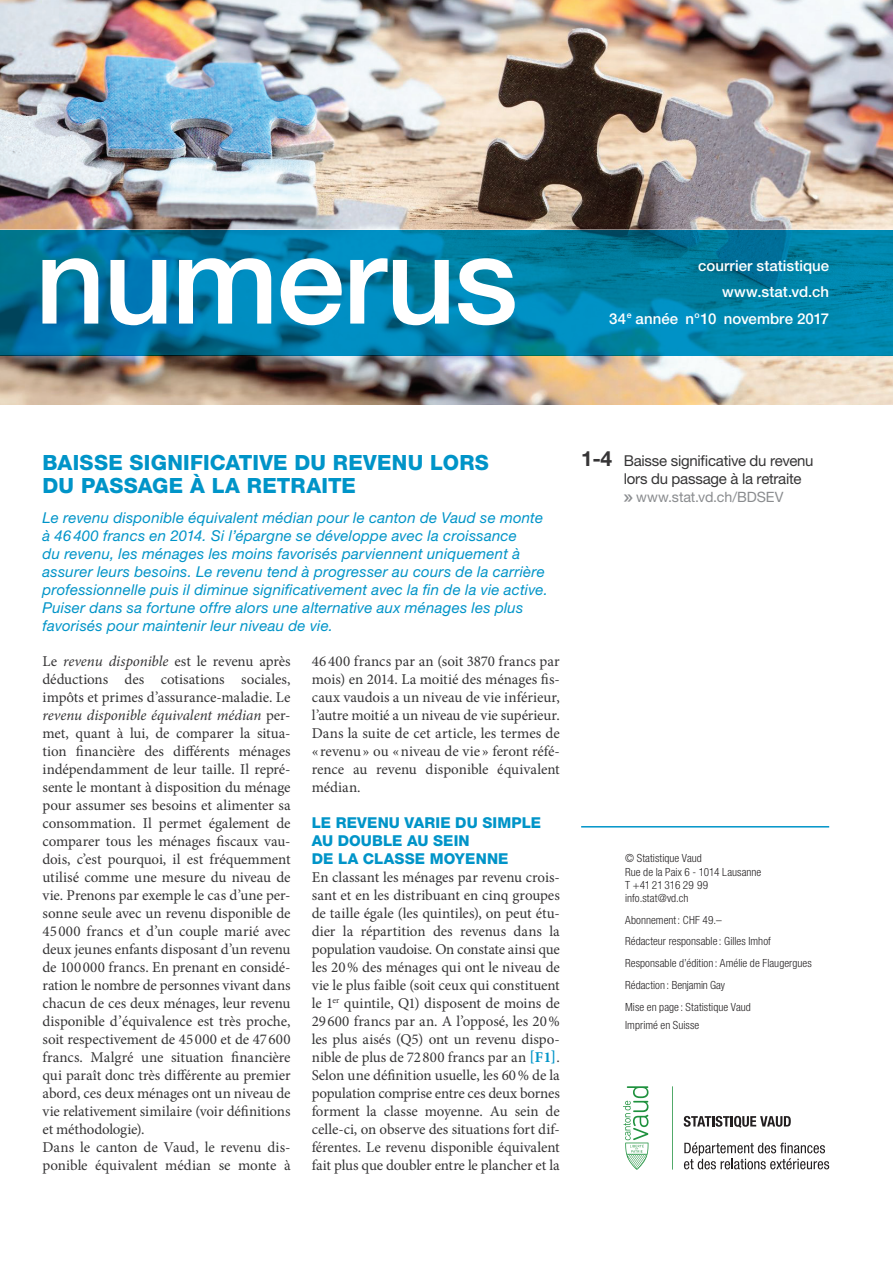
<style>
.page{position:relative;width:893px;height:1263px;background:#fff}
.page>*{position:absolute;margin:0;border:0;box-sizing:border-box;transform-origin:0 0}
.t1{font:500 123px "Helvetica Neue LT Pro";letter-spacing:-.015em;color:#fff}
.t2{font:800 21px/22.5px "Helvetica Neue LT Pro";letter-spacing:.015em;color:#0094c8}
.t3{font:15px/18px "Minion Pro";letter-spacing:-.01em;color:#363536;text-align:justify}
.t4{font:italic 15px/18px "Helvetica Neue LT Pro";letter-spacing:.015em;color:#0094c8}
.t5{font:500 15px/26.5px "Helvetica Neue LT Pro";letter-spacing:.005em;color:#fff;text-align:right}
.t6{font:15px/18px "Helvetica Neue LT Pro";letter-spacing:-.02em;color:#363536}
.t7{font:800 15px/18px "Helvetica Neue LT Pro";letter-spacing:.01em;color:#0094c8}
.t8{font:14.25px "Helvetica Neue LT Pro";letter-spacing:-.005em;color:#8a8c8f}
.t9{font:300 condensed 11.25px/21.8px "Helvetica Neue LT Pro";letter-spacing:.005em;color:#282526}
.s1{font-style:italic}
.s2{font-weight:700;color:#0094c8}
.s3{font-weight:700;font-size:21px}
</style>
<div class="page">
<img style="left:0;top:0;width:893px;height:405px">
<svg style="left:0;top:231px;width:893px;height:125px;background:#007da7"></svg>
<svg style="left:684px;top:1116px;width:107px;height:12px"></svg>
<svg style="left:684px;top:1142px;width:145px;height:27px"></svg>
<svg style="left:623px;top:1086px;width:25px;height:84px"></svg>
<hr style="left:672px;top:1086px;width:1px;height:84px;background:#1f913e">
<hr style="left:581px;top:826px;width:248px;height:1px;background:#0094c8">
<h1 class="t1" style="left:35px;top:206px;width:484px">numerus</h1>
<p class="t5" style="left:609px;top:252px;width:221px">courrier statistique www.stat.vd.ch<br>34<sup>e</sup> année n<sup>o</sup>10 novembre 2017</p>
<h2 class="t2" style="left:43px;top:451px;width:448px">BAISSE SIGNIFICATIVE DU REVENU LORS<br>DU PASSAGE À LA RETRAITE</h2>
<p class="t4" style="left:43px;top:509px;width:507px">Le revenu disponible équivalent médian pour le canton de Vaud se monte à 46400 francs en 2014. Si l’épargne se développe avec la croissance<br>du revenu, les ménages les moins favorisés parviennent uniquement à assurer leurs besoins. Le revenu tend à progresser au cours de la carrière professionnelle puis il diminue significativement avec la fin de la vie active.<br>Puiser dans sa fortune offre alors une alternative aux ménages les plus favorisés pour maintenir leur niveau de vie.</p>
<p class="t3" style="left:43px;top:652px;width:250px;text-align:left">Le <span class="s1">revenu disponible</span> est le revenu après déductions des cotisations sociales, impôts et primes d’assurance-maladie. Le <span class="s1">revenu disponible équivalent médian</span> per&shy;met, quant à lui, de comparer la situa&shy;tion financière des différents ménages indépendamment de leur taille. Il repré&shy;sente le montant à disposition du ménage pour assumer ses besoins et alimenter sa consommation. Il permet également de comparer tous les ménages fiscaux vau&shy;dois, c’est pourquoi, il est fréquemment utilisé comme une mesure du niveau de vie. Prenons par exemple le cas d’une per&shy;sonne seule avec un revenu disponible de 45000 francs et d’un couple marié avec deux jeunes enfants disposant d’un revenu de 100000 francs. En prenant en considé&shy;ration le nombre de personnes vivant dans chacun de ces deux ménages, leur revenu disponible d’équivalence est très proche, soit respectivement de 45000 et de 47600 francs. Malgré une situation financière qui paraît donc très différente au premier abord, ces deux ménages ont un niveau de vie relativement similaire (voir définitions et méthodologie).<br>Dans le canton de Vaud, le revenu dis&shy;ponible équivalent médian se monte à</p>
<p class="t3" style="left:312px;top:652px;width:250px">46400 francs par an (soit 3870 francs par mois) en 2014. La moitié des ménages fis&shy;caux vaudois a un niveau de vie inférieur, l’autre moitié a un niveau de vie supérieur.<br>Dans la suite de cet article, les termes de « revenu» ou «niveau de vie » feront réfé&shy;rence au revenu disponible équivalent médian.</p>
<p class="t7" style="left:312px;top:814px;width:231px">LE REVENU VARIE DU SIMPLE<br>AU DOUBLE AU SEIN<br>DE LA CLASSE MOYENNE</p>
<p class="t3" style="left:312px;top:868px;width:250px">En classant les ménages par revenu crois&shy;sant et en les distribuant en cinq groupes de taille égale (les quintiles), on peut étu&shy;dier la répartition des revenus dans la population vaudoise. On constate ainsi que les 20% des ménages qui ont le niveau de vie le plus faible (soit ceux qui constituent le 1<sup>er</sup> quintile, Q1) disposent de moins de 29600 francs par an. A l’opposé, les 20% les plus aisés (Q5) ont un revenu dispo&shy;nible de plus de 72800 francs par an <span class="s2">[F1]</span>.<br>Selon une définition usuelle, les 60% de la population comprise entre ces deux bornes forment la classe moyenne. Au sein de celle-ci, on observe des situations fort dif&shy;férentes. Le revenu disponible équivalent fait plus que doubler entre le plancher et la</p>
<p class="t6" style="left:624px;top:451px;width:191px;text-indent:-43px"><span class="s3">1-4</span> Baisse significative du revenu lors du passage à la retraite</p>
<p class="t8" style="left:636px;top:488px;width:149px">www.stat.vd.ch/BDSEV</p>
<p class="t9" style="left:625px;top:852px;width:138px;line-height:13.2px">© Statistique Vaud<br>Rue de la Paix 6 - 1014 Lausanne<br>T +41 21 316 29 99 info.stat@vd.ch</p>
<p class="t9" style="left:625px;top:909px;width:188px">Abonnement: CHF 49.–<br>Rédacteur responsable: Gilles Imhof<br>Responsable d’édition : Amélie de Flaugergues<br>Rédaction : Benjamin Gay<br>Mise en page: Statistique Vaud</p>
<p class="t9" style="left:625px;top:1014px;width:76px">Imprimé en Suisse</p>
</div>
